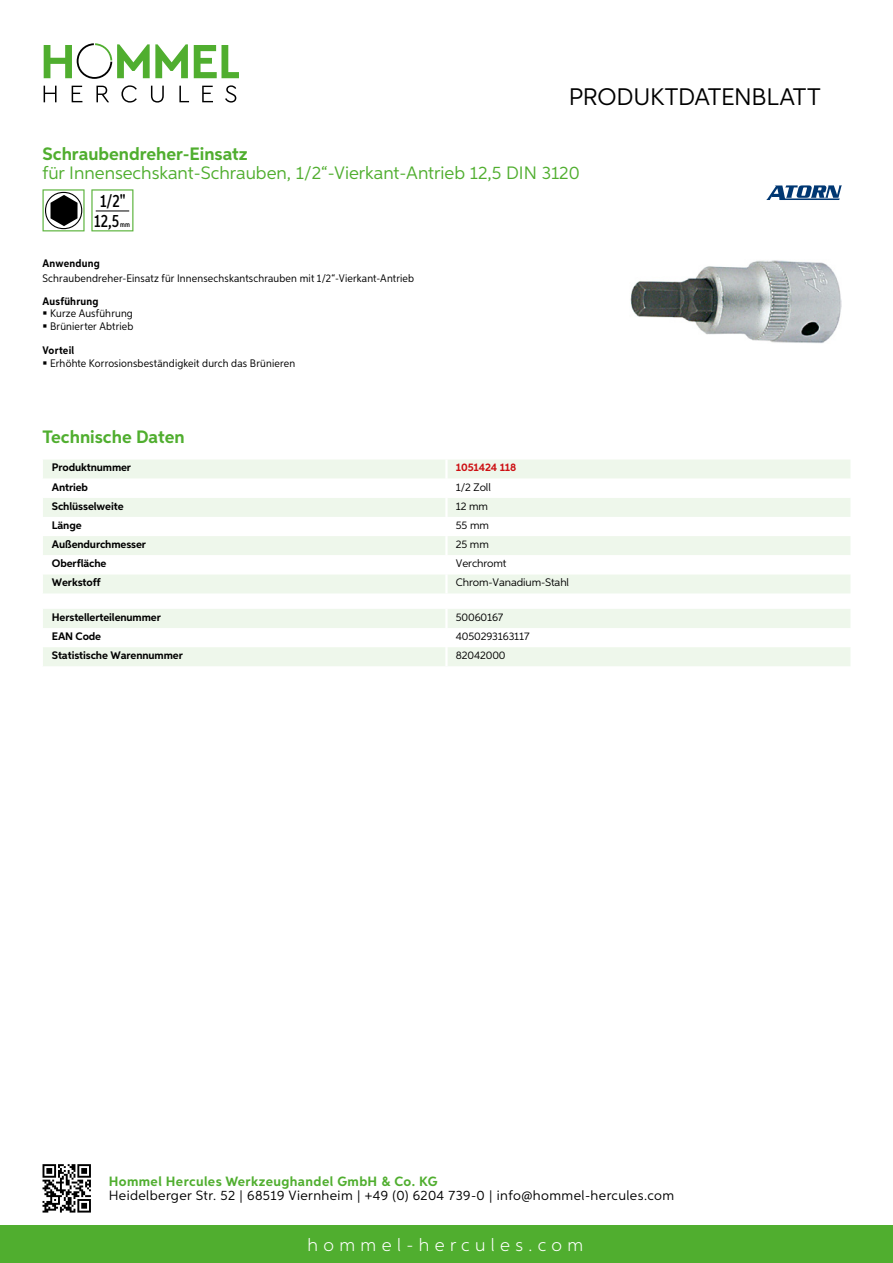
<style>
.page{position:relative;width:893px;height:1263px;background:#fff}
.page>*{position:absolute;margin:0;border:0;box-sizing:border-box;transform-origin:0 0}
.t1{font:24px "Aspira";letter-spacing:-.01em;color:#000}
.t2{font:18px "Aspira";color:#50ae2f}
.t3{font:700 18px "Aspira";color:#50ae2f}
.t4{font:300 18px "Aspira";letter-spacing:.3em;color:#fff}
.t5{font:500 17.85px/20.4px "Aspira XX Nar";color:#000;text-align:center}
.t6{font:13.5px "Aspira";letter-spacing:.03em;color:#000}
.t7{font:700 13.5px "Aspira";letter-spacing:.03em;color:#50ae2f}
.t8{font:10.95px/12.8px "Aspira Nar";letter-spacing:.015em;color:#000}
.t9{font:700 10.95px "Aspira";letter-spacing:-.01em;color:#000}
.t10{font:10.95px "Aspira";letter-spacing:-.01em;color:#000}
.t11{font:700 10.95px "Aspira Nar";letter-spacing:.02em;color:#000}
.t12{font:700 10.95px "Aspira";letter-spacing:-.01em;color:#cd1013}
.t13{font:500 7.35px "Aspira XX Nar";color:#000}
</style>
<div class="page">
<div style="left:0;top:1226px;width:893px;height:37px;background:#50ae2f"></div>
<svg style="left:43px;top:1164px;width:48px;height:48px"></svg>
<svg style="left:194px;top:45px;width:45px;height:33px"></svg>
<svg style="left:44px;top:43px;width:144px;height:36px"></svg>
<svg style="left:44px;top:86px;width:13px;height:16px"></svg>
<svg style="left:72px;top:86px;width:10px;height:16px"></svg>
<svg style="left:96px;top:86px;width:13px;height:16px"></svg>
<svg style="left:121px;top:85px;width:16px;height:18px"></svg>
<svg style="left:151px;top:86px;width:13px;height:17px"></svg>
<svg style="left:179px;top:86px;width:10px;height:16px"></svg>
<svg style="left:202px;top:86px;width:11px;height:16px"></svg>
<svg style="left:225px;top:85px;width:11px;height:18px"></svg>
<div style="left:43px;top:460px;width:807px;height:133px;background:#eef7eb"></div>
<svg style="left:43px;top:479px;width:807px;height:95px"></svg>
<hr style="left:445px;top:459px;width:3px;height:20px;background:#fff">
<hr style="left:445px;top:479px;width:3px;height:19px;background:#fff">
<hr style="left:445px;top:498px;width:3px;height:19px;background:#fff">
<hr style="left:445px;top:517px;width:3px;height:19px;background:#fff">
<hr style="left:445px;top:536px;width:3px;height:19px;background:#fff">
<hr style="left:445px;top:555px;width:3px;height:19px;background:#fff">
<hr style="left:445px;top:574px;width:3px;height:19px;background:#fff">
<svg style="left:43px;top:609px;width:807px;height:57px"></svg>
<hr style="left:445px;top:647px;width:3px;height:19px;background:#fff">
<svg style="left:43px;top:189px;width:42px;height:42px"></svg>
<svg style="left:91px;top:189px;width:42px;height:42px"></svg>
<hr style="left:96px;top:211px;width:33px;height:1px;background:#000">
<img style="left:630px;top:260px;width:212px;height:83px">
<svg style="left:766px;top:185px;width:76px;height:15px"></svg>
<h1 class="t1" style="left:569px;top:82px;width:253px">Produktdatenblatt</h1>
<h2 class="t3" style="left:43px;top:142px;width:207px">Schraubendreher-Einsatz</h2>
<h2 class="t2" style="left:43px;top:162px;width:539px">für Innensechskant-Schrauben, 1/2“-Vierkant-Antrieb 12,5 DIN 3120</h2>
<h3 class="t5" style="left:94px;top:191px;width:33px">1/2"<br>12,5</h3>
<p class="t13" style="left:120px;top:220px;width:11px">mm</p>
<p class="t11" style="left:43px;top:257px;width:59px">Anwendung</p>
<p class="t8" style="left:43px;top:272px;width:373px">Schraubendreher-Einsatz für Innensechskantschrauben mit 1/2“-Vierkant-Antrieb</p>
<p class="t11" style="left:43px;top:294px;width:58px">Ausführung</p>
<p class="t8" style="left:50px;top:307px;width:85px">Kurze Ausführung<br>Brünierter Abtrieb</p>
<p class="t11" style="left:43px;top:344px;width:33px">Vorteil</p>
<p class="t8" style="left:50px;top:357px;width:246px">Erhöhte Korrosionsbeständigkeit durch das Brünieren</p>
<h2 class="t3" style="left:43px;top:425px;width:144px">Technische Daten</h2>
<p class="t9" style="left:52px;top:461px;width:81px">Produktnummer</p>
<p class="t12" style="left:456px;top:461px;width:62px">1051424 118</p>
<p class="t9" style="left:52px;top:480px;width:38px">Antrieb</p>
<p class="t10" style="left:456px;top:480px;width:36px">1/2 Zoll</p>
<p class="t9" style="left:52px;top:499px;width:73px">Schlüsselweite</p>
<p class="t10" style="left:456px;top:499px;width:34px">12 mm</p>
<p class="t9" style="left:52px;top:518px;width:31px">Länge</p>
<p class="t10" style="left:456px;top:518px;width:35px">55 mm</p>
<p class="t9" style="left:52px;top:537px;width:96px">Außendurchmesser</p>
<p class="t10" style="left:456px;top:537px;width:35px">25 mm</p>
<p class="t9" style="left:52px;top:557px;width:56px">Oberfläche</p>
<p class="t10" style="left:456px;top:557px;width:52px">Verchromt</p>
<p class="t9" style="left:52px;top:576px;width:50px">Werkstoff</p>
<p class="t10" style="left:456px;top:576px;width:115px">Chrom-Vanadium-Stahl</p>
<p class="t9" style="left:52px;top:610px;width:111px">Herstellerteilenummer</p>
<p class="t10" style="left:456px;top:610px;width:49px">50060167</p>
<p class="t9" style="left:52px;top:629px;width:51px">EAN Code</p>
<p class="t10" style="left:456px;top:629px;width:75px">4050293163117</p>
<p class="t9" style="left:52px;top:648px;width:132px">Statistische Warennummer</p>
<p class="t10" style="left:456px;top:649px;width:51px">82042000</p>
<p class="t7" style="left:109px;top:1172px;width:330px">Hommel Hercules Werkzeughandel GmbH &amp; Co. KG</p>
<p class="t6" style="left:109px;top:1187px;width:567px">Heidelberger Str. 52 | 68519 Viernheim | +49 (0) 6204 739-0 | info@hommel-hercules.com</p>
<h2 class="t4" style="left:307px;top:1234px;width:277px">hommel-hercules.com</h2>
</div>
